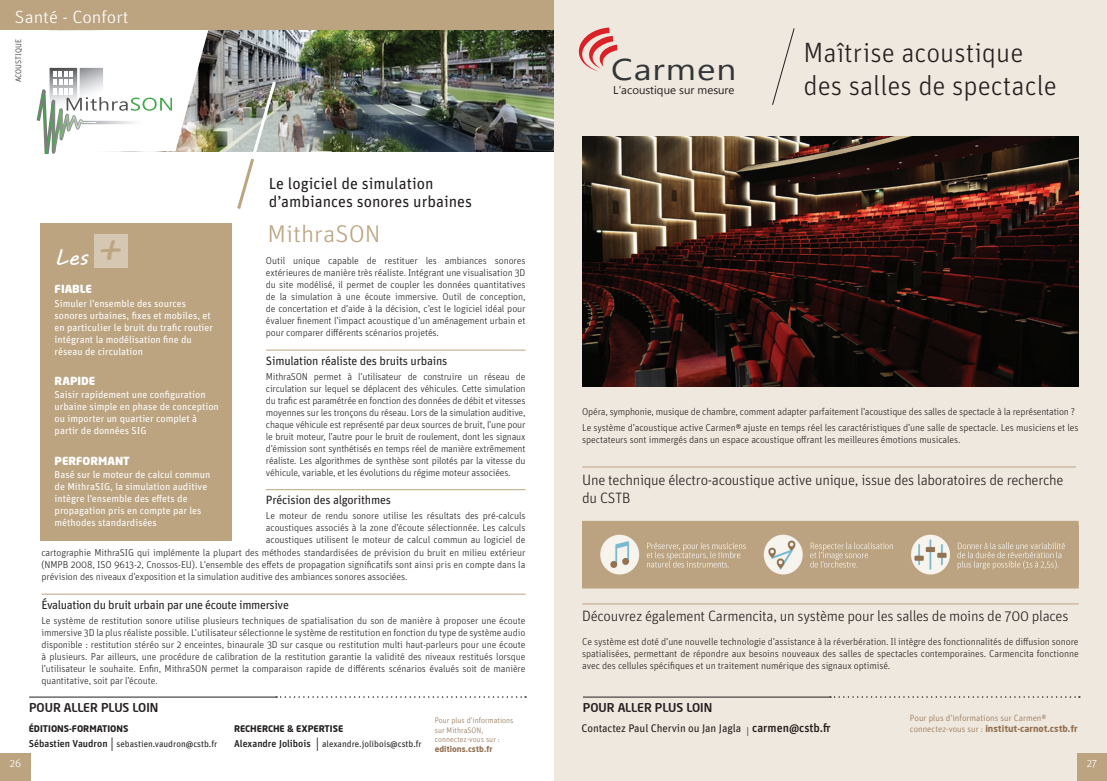
<style>
.page{position:relative;width:1107px;height:781px;background:#fff}
.page>*{position:absolute;margin:0;border:0;box-sizing:border-box;transform-origin:0 0}
.t1{font:29.9px "Lao UI";letter-spacing:.03em;color:#333638;scale:1.17 1}
.t2{font:300 27.9px/32.5px "Unit OT";color:#231f20}
.t3{font:300 24.2px "Unit OT";color:#bca481;scale:1.08 1}
.t4{font:22.2px "MV Boli";color:#fff}
.t5{font:300 17.7px "Unit OT";color:#fff;scale:1.08 1}
.t6{font:16px/18px "Unit OT";color:#231f20}
.t7{font:300 15px/18px "Unit OT";letter-spacing:-.02em;color:#231f20}
.t8{font:12px "Unit OT";letter-spacing:-.02em;color:#231f20}
.t9{font:500 12px "Neo Sans";color:#231f20}
.t10{font:11.4px "Lao UI";color:#231f20}
.t11{font:11px "Unit OT";letter-spacing:-.01em;color:#231f20}
.t12{font:900 11px "Neo Sans";color:#fff}
.t13{font:300 11px "Unit OT";color:#fff}
.t14{font:300 10px/12px "Unit OT";letter-spacing:-.01em;color:#231f20;text-align:justify}
.t15{font:10px/12px "Unit OT";color:#fff}
.t16{font:9px "Unit OT";color:#231f20}
.t17{font:700 9px "Neo Sans";color:#927151}
.t18{font:700 9px "Neo Sans";color:#231f20}
.t19{font:300 9px "Unit OT";color:#927151}
.t20{font:300 8px/9.6px "Unit OT";color:#927151}
.t21{font:700 8px "Neo Sans";color:#927151}
.t22{font:300 8px "Unit OT";color:#231f20}
.s1{font-size:40.7px;color:#bca481}
.s2{font-weight:500;font-size:10px}
.s3{font-family:"Neo Sans";font-weight:300;font-size:18px}
.s4{font-family:"Unit OT";font-weight:300}
.s5{font-family:"Neo Sans";font-weight:300;font-size:12px}
.s6{font-weight:500;font-size:12px}
</style>
<div class="page">
<div style="left:553px;top:0;width:553px;height:780px;background:#efe8de"></div>
<img style="left:582px;top:137px;width:496px;height:249px">
<div style="left:1076px;top:752px;width:30px;height:28px;background:#bca481"></div>
<div style="left:0;top:752px;width:31px;height:28px;background:#bca481"></div>
<svg style="left:276px;top:696px;width:250px;height:1px"></svg>
<svg style="left:829px;top:696px;width:250px;height:1px"></svg>
<hr style="left:29px;top:696px;width:247px;height:1px;background:#231f20">
<hr style="left:583px;top:696px;width:246px;height:1px;background:#231f20">
<svg style="left:578px;top:28px;width:39px;height:44px"></svg>
<svg style="left:772px;top:28px;width:23px;height:77px"></svg>
<div style="left:582px;top:521px;width:495px;height:66px;background:#bca481"></div>
<img style="left:600px;top:534px;width:465px;height:41px">
<div style="left:582px;top:520px;width:496px;height:68px;border:1px solid #bca481"></div>
<hr style="left:582px;top:466px;width:493px;height:1px;background:#bca481">
<hr style="left:582px;top:603px;width:496px;height:1px;background:#bca481">
<img style="left:208px;top:30px;width:345px;height:121px">
<svg style="left:36px;top:30px;width:172px;height:124px"></svg>
<img style="left:235px;top:78px;width:43px;height:131px">
<div style="left:40px;top:223px;width:192px;height:318px;background:#bca481"></div>
<div style="left:94px;top:234px;width:33px;height:34px;background:#d6c7b2"></div>
<hr style="left:266px;top:349px;width:259px;height:1px;background:#bca481">
<hr style="left:266px;top:489px;width:259px;height:1px;background:#bca481">
<div style="left:0;top:0;width:553px;height:30px;background:#bca481"></div>
<hr style="left:41px;top:593px;width:484px;height:1px;background:#bca481">
<h3 class="t5" style="left:15px;top:7px;width:107px">Santé - Confort</h3>
<p class="t22" style="left:14px;top:82px;width:44px;rotate:-90deg">Acoustique</p>
<h3 class="t4" style="left:55px;top:242px;width:67px">Les <span class="s1">+</span></h3>
<p class="t12" style="left:55px;top:281px;width:38px">FIABLE</p>
<p class="t15" style="left:55px;top:296px;width:160px">Simuler l’ensemble des sources sonores urbaines, fixes et mobiles, et en particulier le bruit du trafic routier intégrant la modélisation fine du réseau de circulation</p>
<p class="t12" style="left:55px;top:373px;width:41px">RAPIDE</p>
<p class="t15" style="left:55px;top:388px;width:166px">Saisir rapidement une configuration urbaine simple en phase de conception ou importer un quartier complet à partir de données SIG</p>
<p class="t12" style="left:55px;top:453px;width:76px">PERFORMANT</p>
<p class="t15" style="left:55px;top:468px;width:157px">Basé sur le moteur de calcul commun de MithraSIG, la simulation auditive intègre l’ensemble des effets de propagation pris en compte par les méthodes standardisées</p>
<h3 class="t6" style="left:269px;top:174px;width:205px">Le logiciel de simulation d’ambiances sonores urbaines</h3>
<h3 class="t3" style="left:267px;top:219px;width:106px">MithraSON</h3>
<p class="t14" style="left:266px;top:254px;width:261px">Outil unique capable de restituer les ambiances sonores extérieures de manière très réaliste. Intégrant une visualisation 3D du site modélisé, il permet de coupler les données quantitatives de la simulation à une écoute immersive. Outil de conception, de concertation et d’aide à la décision, c’est le logiciel idéal pour évaluer finement l’impact acoustique d’un aménagement urbain et pour comparer différents scénarios projetés.</p>
<p class="t8" style="left:266px;top:353px;width:183px">Simulation réaliste des bruits urbains</p>
<p class="t14" style="left:266px;top:370px;width:261px">MithraSON permet à l’utilisateur de construire un réseau de circulation sur lequel se déplacent des véhicules. Cette simulation du trafic est paramétrée en fonction des données de débit et vitesses moyennes sur les tronçons du réseau. Lors de la simulation auditive, chaque véhicule est représenté par deux sources de bruit, l’une pour le bruit moteur, l’autre pour le bruit de roulement, dont les signaux d’émission sont synthétisés en temps réel de manière extrêmement réaliste. Les algorithmes de synthèse sont pilotés par la vitesse du véhicule, variable, et les évolutions du régime moteur associées.</p>
<p class="t8" style="left:266px;top:492px;width:126px">Précision des algorithmes</p>
<p class="t14" style="left:266px;top:509px;width:261px">Le moteur de rendu sonore utilise les résultats des pré-calculs acoustiques associés à la zone d’écoute sélectionnée. Les calculs acoustiques utilisent le moteur de calcul commun au logiciel de</p>
<h1 class="t1" style="left:611px;top:50px;width:108px">Carmen</h1>
<p class="t10" style="left:613px;top:82px;width:123px">L’acoustique sur mesure</p>
<h2 class="t2" style="left:803px;top:37px;width:255px">Maîtrise acoustique des salles de spectacle</h2>
<p class="t14" style="left:582px;top:403px;width:498px;line-height:16.2px">Opéra, symphonie, musique de chambre, comment adapter parfaitement l’acoustique des salles de spectacle à la représentation ?<br>Le système d’acoustique active Carmen® ajuste en temps réel les caractéristiques d’une salle de spectacle. Les musiciens et les</p>
<p class="t14" style="left:582px;top:433px;width:380px">spectateurs sont immergés dans un espace acoustique offrant les meilleures émotions musicales.</p>
<h3 class="t7" style="left:582px;top:470px;width:482px">Une technique électro-acoustique active unique, issue des laboratoires de recherche du CSTB</h3>
<p class="t14" style="left:41px;top:546px;width:485px">cartographie MithraSIG qui implémente la plupart des méthodes standardisées de prévision du bruit en milieu extérieur (NMPB 2008, ISO 9613-2, Cnossos-EU). L’ensemble des effets de propagation significatifs sont ainsi pris en compte dans la prévision des niveaux d’exposition et la simulation auditive des ambiances sonores associées.</p>
<p class="t8" style="left:41px;top:596px;width:249px">Évaluation du bruit urbain par une écoute immersive</p>
<p class="t14" style="left:41px;top:614px;width:485px">Le système de restitution sonore utilise plusieurs techniques de spatialisation du son de manière à proposer une écoute immersive 3D la plus réaliste possible. L’utilisateur sélectionne le système de restitution en fonction du type de système audio disponible : restitution stéréo sur 2 enceintes, binaurale 3D sur casque ou restitution multi haut-parleurs pour une écoute à plusieurs. Par ailleurs, une procédure de calibration de la restitution garantie la validité des niveaux restitués lorsque l’utilisateur le souhaite. Enfin, MithraSON permet la comparaison rapide de différents scénarios évalués soit de manière quantitative, soit par l’écoute.</p>
<p class="t18" style="left:29px;top:722px;width:101px">ÉDITIONS-FORMATIONS</p>
<p class="t16" style="left:29px;top:737px;width:190px"><span class="s2">Sébastien Vaudron</span> <span class="s3">I</span> sebastien.vaudron@cstb.fr</p>
<h3 class="t7" style="left:582px;top:607px;width:487px">Découvrez également Carmencita, un système pour les salles de moins de 700 places</h3>
<p class="t14" style="left:582px;top:635px;width:498px">Ce système est doté d’une nouvelle technologie d’assistance à la réverbération. Il intègre des fonctionnalités de diffusion sonore spatialisées, permettant de répondre aux besoins nouveaux des salles de spectacles contemporaines. Carmencita fonctionne avec des cellules spécifiques et un traitement numérique des signaux optimisé.</p>
<p class="t9" style="left:29px;top:699px;width:131px">POUR ALLER PLUS LOIN</p>
<p class="t9" style="left:583px;top:699px;width:131px">POUR ALLER PLUS LOIN</p>
<p class="t19" style="left:909px;top:712px;width:138px">Pour plus d’informations sur Carmen®</p>
<p class="t17" style="left:909px;top:722px;width:169px"><span class="s4">connectez-vous sur :</span> INSTITUT-CARNOT.CSTB.FR</p>
<p class="t20" style="left:434px;top:715px;width:80px">Pour plus d’informations sur MithraSON, connectez-vous sur :</p>
<p class="t21" style="left:434px;top:743px;width:59px">EDITIONS.CSTB.FR</p>
<p class="t11" style="left:581px;top:721px;width:251px">Contactez Paul Chervin ou Jan Jagla <span class="s5">I</span> <span class="s6">carmen@cstb.fr</span></p>
<p class="t18" style="left:234px;top:722px;width:111px">RECHERCHE &amp; EXPERTISE</p>
<p class="t16" style="left:234px;top:737px;width:189px"><span class="s2">Alexandre Jolibois</span> <span class="s3">I</span> alexandre.jolibois@cstb.fr</p>
<p class="t13" style="left:10px;top:756px;width:13px">26</p>
<p class="t13" style="left:1086px;top:756px;width:12px">27</p>
</div>
